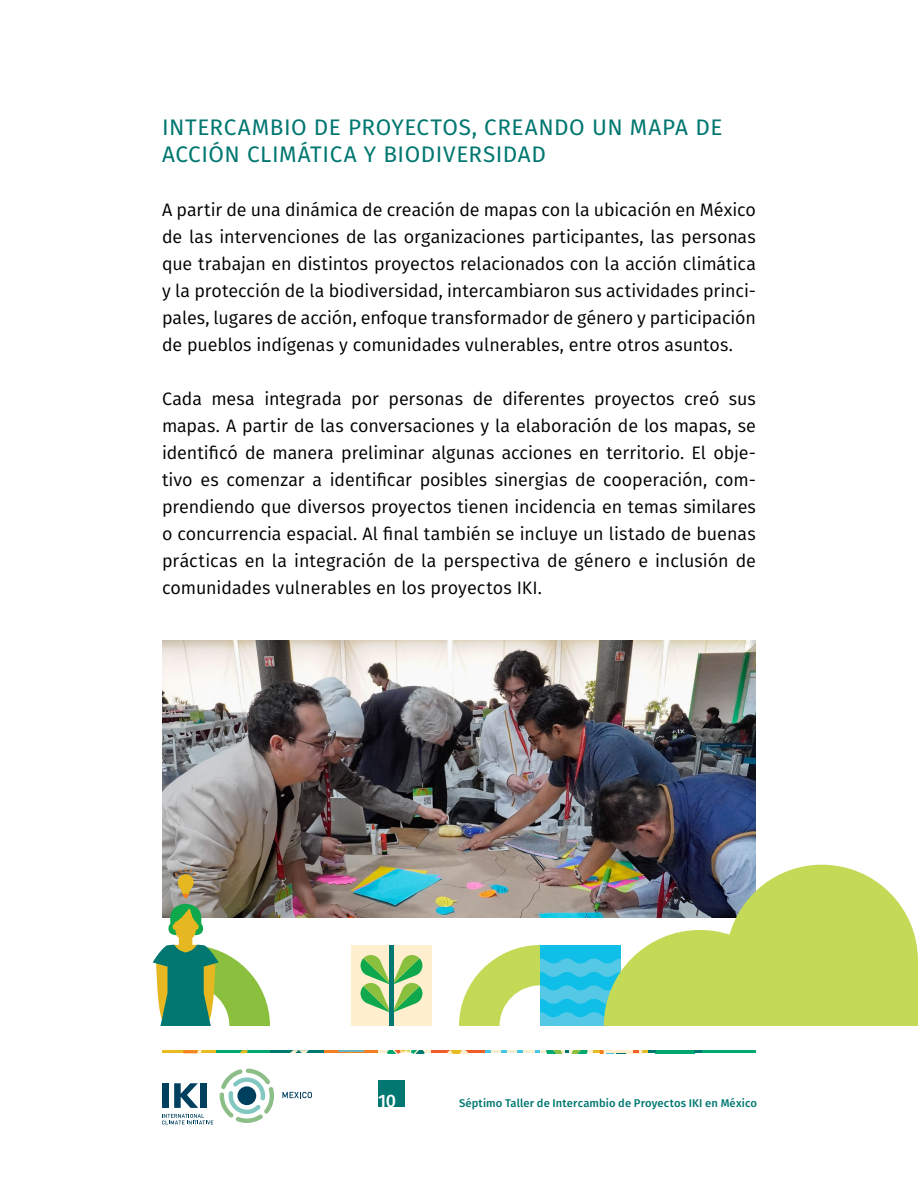
<style>
.page{position:relative;width:918px;height:1188px;background:#fff}
.page>*{position:absolute;margin:0;border:0;box-sizing:border-box;transform-origin:0 0}
.t1{font:22.5px/27px "Fira Sans";letter-spacing:.025em;color:#007770}
.t2{font:18px/27px "Fira Sans";color:#000;text-align:justify}
.t3{font:500 18px "Fira Sans";color:#fff}
.t4{font:500 11.25px "Fira Sans";letter-spacing:.01em;color:#007770}
</style>
<div class="page">
<div style="left:378px;top:1080px;width:27px;height:27px;background:#007770"></div>
<hr style="left:378px;top:1050px;width:54px;height:3px;background:#ffefce">
<svg style="left:387px;top:1050px;width:38px;height:3px"></svg>
<hr style="left:432px;top:1050px;width:54px;height:3px;background:#f15d24">
<svg style="left:447px;top:1050px;width:21px;height:3px"></svg>
<hr style="left:648px;top:1050px;width:54px;height:3px;background:#007770">
<svg style="left:655px;top:1050px;width:40px;height:3px"></svg>
<hr style="left:540px;top:1050px;width:54px;height:3px;background:#ffefce">
<svg style="left:546px;top:1050px;width:42px;height:3px"></svg>
<hr style="left:324px;top:1050px;width:54px;height:3px;background:#f57e20">
<svg style="left:337px;top:1050px;width:28px;height:3px"></svg>
<hr style="left:486px;top:1050px;width:54px;height:3px;background:#42c5e6">
<hr style="left:491px;top:1050px;width:44px;height:3px;background:#ffefce">
<svg style="left:502px;top:1050px;width:5px;height:3px"></svg>
<svg style="left:517px;top:1050px;width:6px;height:3px"></svg>
<hr style="left:270px;top:1050px;width:54px;height:3px;background:#007770">
<svg style="left:290px;top:1050px;width:19px;height:3px"></svg>
<hr style="left:216px;top:1050px;width:54px;height:3px;background:#01a86f">
<svg style="left:240px;top:1050px;width:8px;height:3px"></svg>
<hr style="left:162px;top:1050px;width:54px;height:3px;background:#e8bb20">
<svg style="left:183px;top:1050px;width:18px;height:3px"></svg>
<hr style="left:594px;top:1050px;width:54px;height:3px;background:#e8bb20">
<svg style="left:600px;top:1050px;width:42px;height:4px"></svg>
<hr style="left:702px;top:1050px;width:54px;height:3px;background:#01a86f">
<div style="left:162px;top:1083px;width:7px;height:25px;background:#00405f"></div>
<svg style="left:174px;top:1083px;width:24px;height:25px"></svg>
<div style="left:201px;top:1083px;width:6px;height:25px;background:#00405f"></div>
<svg style="left:162px;top:1114px;width:51px;height:10px"></svg>
<svg style="left:220px;top:1069px;width:54px;height:54px"></svg>
<svg style="left:282px;top:1092px;width:30px;height:6px"></svg>
<img style="left:162px;top:640px;width:594px;height:278px">
<svg style="left:459px;top:945px;width:145px;height:81px"></svg>
<svg style="left:153px;top:904px;width:117px;height:122px"></svg>
<svg style="left:175px;top:868px;width:21px;height:30px"></svg>
<div style="left:351px;top:945px;width:81px;height:81px;background:#ffefce"></div>
<svg style="left:361px;top:955px;width:61px;height:57px"></svg>
<div style="left:389px;top:945px;width:5px;height:81px;background:#007770"></div>
<svg style="left:604px;top:865px;width:314px;height:161px;background:#b7ca6c"></svg>
<p class="t1" style="left:162px;top:113px;width:562px">INTERCAMBIO DE PROYECTOS, CREANDO UN MAPA DE<br>ACCIÓN CLIMÁTICA Y BIODIVERSIDAD</p>
<p class="t2" style="left:162px;top:196px;width:596px">A partir de una dinámica de creación de mapas con la ubicación en México de las intervenciones de las organizaciones participantes, las personas que trabajan en distintos proyectos relacionados con la acción climática y la protección de la biodiversidad, intercambiaron sus actividades princi&shy;pales, lugares de acción, enfoque transformador de género y participación de pueblos indígenas y comunidades vulnerables, entre otros asuntos.</p>
<p class="t2" style="left:162px;top:385px;width:596px">Cada mesa integrada por personas de diferentes proyectos creó sus mapas. A partir de las conversaciones y la elaboración de los mapas, se identificó de manera preliminar algunas acciones en territorio. El obje&shy;tivo es comenzar a identificar posibles sinergias de cooperación, com&shy;prendiendo que diversos proyectos tienen incidencia en temas similares o concurrencia espacial. Al final también se incluye un listado de buenas prácticas en la integración de la perspectiva de género e inclusión de comunidades vulnerables en los proyectos IKI.</p>
<p class="t3" style="left:378px;top:1086px;width:20px">10</p>
<p class="t4" style="left:459px;top:1094px;width:300px">Séptimo Taller de Intercambio de Proyectos IKI en México</p>
</div>
